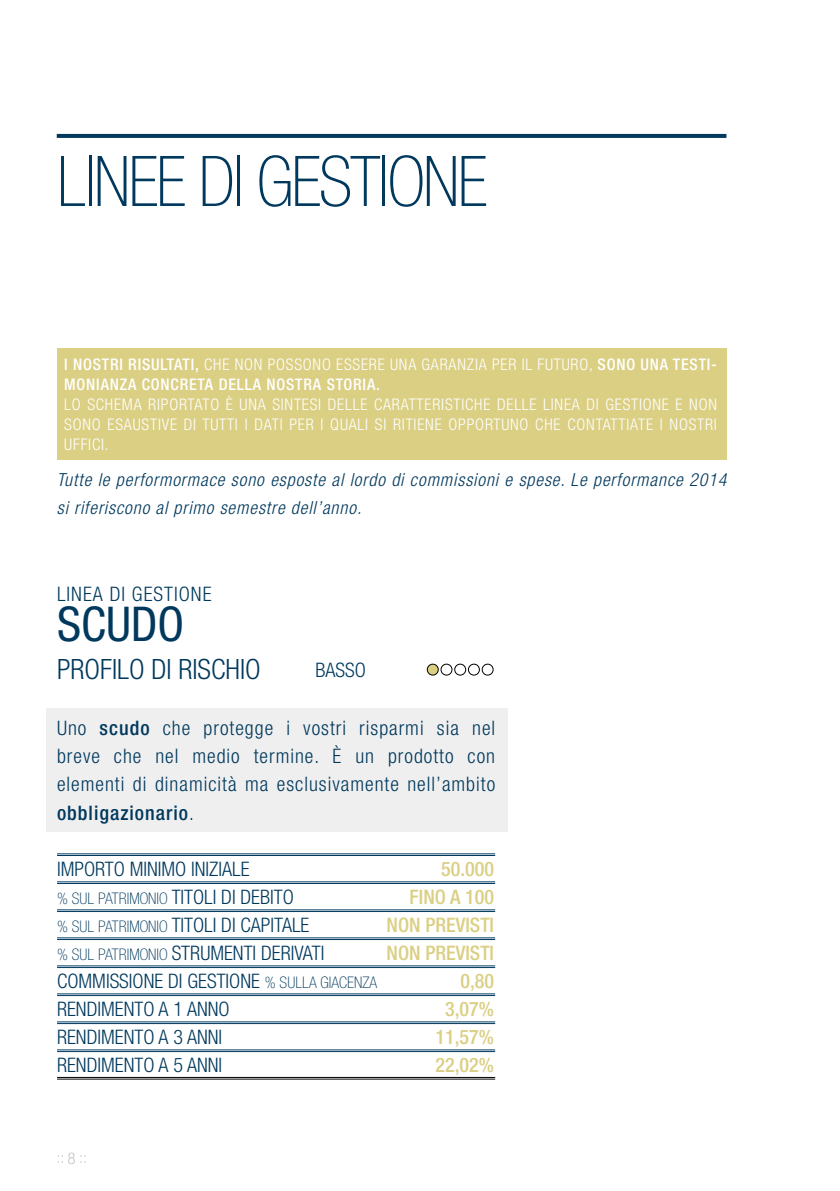
<style>
.page{position:relative;width:840px;height:1191px;background:#fff}
.page>*{position:absolute;margin:0;border:0;box-sizing:border-box;transform-origin:0 0}
.titolo{font:100 condensed 70px "Helvetica Neue LT Std";letter-spacing:-.03em;color:#00395d}
.testo{font:condensed 48px "Helvetica Neue LT Std";color:#00395d}
.testo-2{font:300 condensed 28px "Helvetica Neue LT Std";color:#00395d}
.testo-3{font:300 condensed 20px/28px "Helvetica Neue LT Std";color:#00395d;text-align:justify}
.testo-4{font:500 condensed 20px "Helvetica Neue LT Std";color:#dbcf84}
.testo-5{font:300 condensed 20px "Helvetica Neue LT Std";letter-spacing:.05em;color:#00395d}
.t1{font:italic 300 condensed 18px/28px "Helvetica Neue LT Std";letter-spacing:.05em;color:#00395d}
.t2{font:300 condensed 16px/20px "Helvetica Neue LT Std";letter-spacing:.05em;color:#fff;text-align:justify}
.t3{font:500 condensed 16px/20px "Helvetica Neue LT Std";letter-spacing:.05em;color:#fff}
.testo-6{font:100 condensed 16px "Helvetica Neue LT Std";color:#00395d}
.t4{font:100 condensed 16px "Helvetica Neue LT Std";color:#aaadac}
.s1{font-weight:300}
.s2{font-weight:500}
.s3{font-weight:300;font-size:20px}
.s4{font-weight:100;font-size:16px}
</style>
<div class="page">
<div style="left:57px;top:348px;width:669px;height:112px;background:#dbcf84"></div>
<svg style="left:57px;top:134px;width:669px;height:4px;background:#043c5f"></svg>
<div style="left:46px;top:708px;width:461px;height:123px;background:#f0efef"></div>
<hr style="left:57px;top:853px;width:438px;height:1px;background:#00395d">
<hr style="left:57px;top:855px;width:438px;height:1px;background:#00395d">
<hr style="left:57px;top:881px;width:438px;height:1px;background:#00395d">
<hr style="left:57px;top:883px;width:438px;height:1px;background:#00395d">
<hr style="left:57px;top:909px;width:438px;height:1px;background:#00395d">
<hr style="left:57px;top:911px;width:438px;height:1px;background:#00395d">
<hr style="left:57px;top:937px;width:438px;height:1px;background:#00395d">
<hr style="left:57px;top:939px;width:438px;height:1px;background:#00395d">
<hr style="left:57px;top:965px;width:438px;height:1px;background:#00395d">
<hr style="left:57px;top:967px;width:438px;height:1px;background:#00395d">
<hr style="left:57px;top:993px;width:438px;height:1px;background:#00395d">
<hr style="left:57px;top:995px;width:438px;height:1px;background:#00395d">
<hr style="left:57px;top:1021px;width:438px;height:1px;background:#00395d">
<hr style="left:57px;top:1023px;width:438px;height:1px;background:#00395d">
<hr style="left:57px;top:1049px;width:438px;height:1px;background:#00395d">
<hr style="left:57px;top:1051px;width:438px;height:1px;background:#00395d">
<hr style="left:57px;top:1077px;width:438px;height:1px;background:#000">
<hr style="left:57px;top:1078px;width:438px;height:1px;background:#000">
<div style="left:481px;top:664px;width:12px;height:11px;border:1px solid #000;border-radius:50%"></div>
<div style="left:427px;top:664px;width:11px;height:11px;background:#dbcf84;border-radius:50%"></div>
<div style="left:427px;top:664px;width:11px;height:11px;border:1px solid #000;border-radius:50%"></div>
<div style="left:454px;top:664px;width:11px;height:11px;border:1px solid #000;border-radius:50%"></div>
<div style="left:468px;top:664px;width:11px;height:11px;border:1px solid #000;border-radius:50%"></div>
<div style="left:440px;top:664px;width:12px;height:11px;border:1px solid #000;border-radius:50%"></div>
<p class="titolo" style="left:57px;top:142px;width:431px">LINEE DI GESTIONE</p>
<p class="t3" style="left:64px;top:354px;width:653px">I NOSTRI RISULTATI, <span class="s1">CHE NON POSSONO ESSERE UNA GARANZIA PER IL FUTURO,</span> SONO UNA TESTI-<br>MONIANZA CONCRETA DELLA NOSTRA STORIA.</p>
<p class="t2" style="left:64px;top:394px;width:654px">LO SCHEMA RIPORTATO È UNA SINTESI DELLE CARATTERISTICHE DELLE LINEA DI GESTIONE E NON SONO ESAUSTIVE DI TUTTI I DATI PER I QUALI SI RITIENE OPPORTUNO CHE CONTATTIATE I NOSTRI UFFICI.</p>
<p class="t1" style="left:57px;top:466px;width:671px">Tutte le performormace sono esposte al lordo di commissioni e spese. Le performance 2014 si riferiscono al primo semestre dell’anno.</p>
<p class="testo-5" style="left:57px;top:583px;width:156px">LINEA DI GESTIONE</p>
<p class="testo" style="left:57px;top:596px;width:129px">SCUDO</p>
<p class="testo-2" style="left:57px;top:653px;width:205px">PROFILO DI RISCHIO</p>
<p class="testo-3" style="left:315px;top:656px;width:52px">BASSO</p>
<p class="testo-3" style="left:57px;top:714px;width:439px">Uno <span class="s2">scudo</span> che protegge i vostri risparmi sia nel breve che nel medio termine. È un prodotto con elementi di dinamicità ma esclusivamente nell’ambito <span class="s2">obbligazionario</span>.</p>
<p class="testo-3" style="left:57px;top:854px;width:194px">IMPORTO MINIMO INIZIALE</p>
<p class="testo-4" style="left:441px;top:856px;width:54px">50.000</p>
<p class="testo-6" style="left:57px;top:889px;width:238px">% SUL PATRIMONIO <span class="s3">TITOLI DI DEBITO</span></p>
<p class="testo-4" style="left:409px;top:884px;width:86px">FINO A 100</p>
<p class="testo-3" style="left:57px;top:910px;width:254px"><span class="s4">% SUL PATRIMONIO</span> TITOLI DI CAPITALE</p>
<p class="testo-4" style="left:386px;top:912px;width:109px">NON PREVISTI</p>
<p class="testo-3" style="left:57px;top:938px;width:269px"><span class="s4">% SUL PATRIMONIO</span> STRUMENTI DERIVATI</p>
<p class="testo-4" style="left:386px;top:940px;width:109px">NON PREVISTI</p>
<p class="testo-3" style="left:57px;top:966px;width:321px">COMMISSIONE DI GESTIONE <span class="s4">% SULLA GIACENZA</span></p>
<p class="testo-4" style="left:460px;top:968px;width:35px">0,80</p>
<p class="testo-3" style="left:57px;top:994px;width:174px">RENDIMENTO A 1 ANNO</p>
<p class="testo-4" style="left:445px;top:996px;width:50px">3,07%</p>
<p class="testo-3" style="left:57px;top:1022px;width:167px">RENDIMENTO A 3 ANNI</p>
<p class="testo-4" style="left:435px;top:1024px;width:60px">11,57%</p>
<p class="testo-3" style="left:57px;top:1050px;width:167px">RENDIMENTO A 5 ANNI</p>
<p class="testo-4" style="left:435px;top:1052px;width:60px">22,02%</p>
<p class="t4" style="left:57px;top:1148px;width:32px">:: 8 ::</p>
</div>
